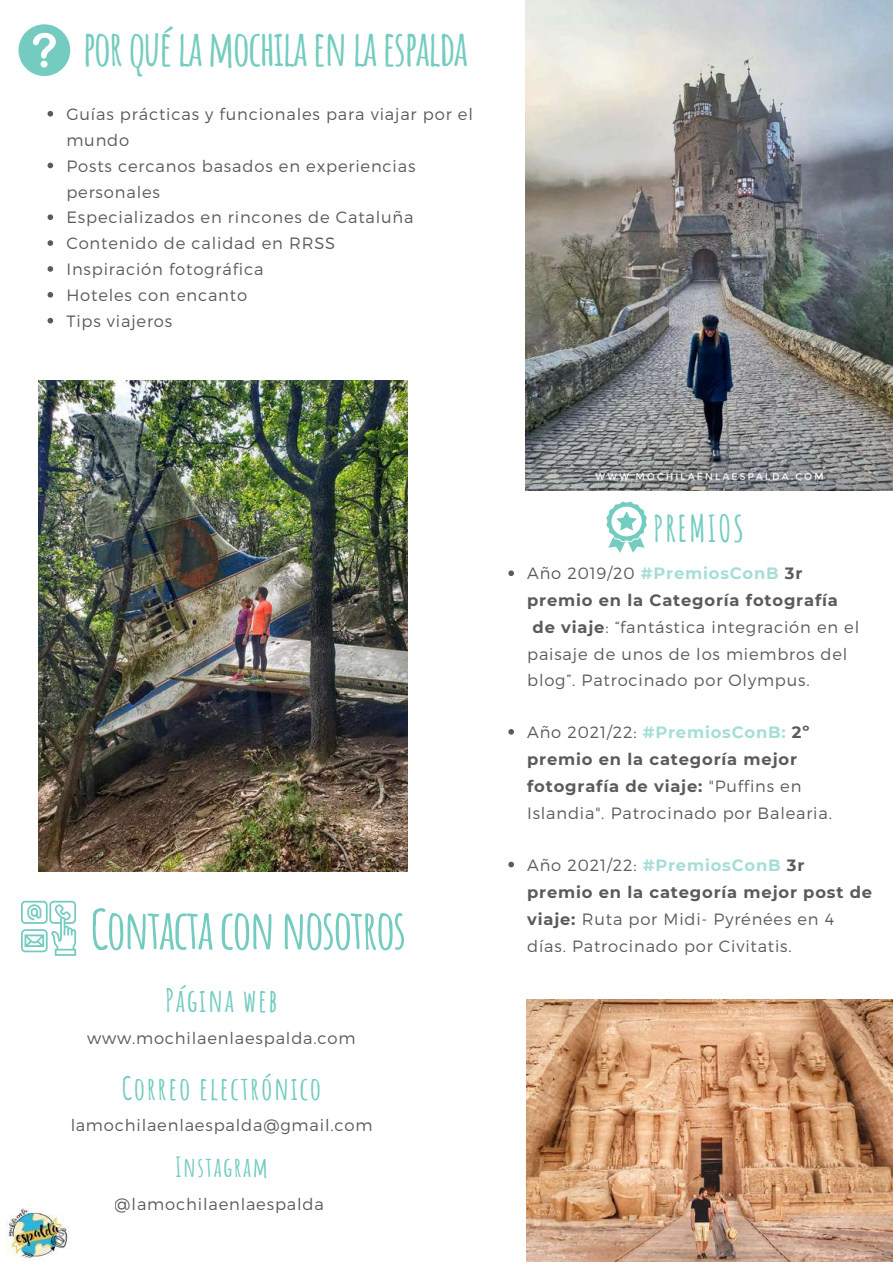
<style>
.page{position:relative;width:893px;height:1264px;background:#fff}
.page>*{position:absolute;margin:0;border:0;box-sizing:border-box;transform-origin:0 0}
.t1{font:700 54px "Amatic SC";letter-spacing:-.04em;color:#73ccbf}
.t2{font:700 48px "Amatic SC";letter-spacing:-.04em;color:#73ccbf}
.t3{font:700 36px "Amatic SC";letter-spacing:.05em;color:#73ccbf}
.t4{font:700 31.5px "Amatic SC";letter-spacing:.05em;color:#73ccbf}
.t5{font:700 27px "Amatic SC";letter-spacing:.05em;color:#73ccbf}
.t6{font:300 16.35px/25.8px "Montserrat";letter-spacing:.05em;color:#000}
.t7{font:700 16.35px "Montserrat";letter-spacing:.05em;color:#000}
.t8{font:700 16.35px "Montserrat";letter-spacing:.05em;color:#73ccbf}
.s1{font-weight:300;color:#000}
.s2{color:#000}
.s3{font-weight:700}
.s4{font-weight:700;color:#73ccbf}
</style>
<div class="page">
<img style="left:525px;top:0;width:367px;height:490px">
<img style="left:39px;top:381px;width:368px;height:490px">
<img style="left:6px;top:1208px;width:64px;height:53px">
<img style="left:526px;top:999px;width:366px;height:262px">
<div style="left:18px;top:24px;width:52px;height:52px;background:#73ccbf;border-radius:50%"></div>
<svg style="left:33px;top:33px;width:23px;height:34px"></svg>
<svg style="left:606px;top:501px;width:40px;height:52px"></svg>
<svg style="left:21px;top:900px;width:55px;height:55px"></svg>
<svg style="left:508px;top:570px;width:6px;height:6px"></svg>
<svg style="left:508px;top:729px;width:6px;height:5px"></svg>
<svg style="left:508px;top:861px;width:6px;height:6px"></svg>
<svg style="left:48px;top:111px;width:5px;height:5px"></svg>
<svg style="left:48px;top:163px;width:5px;height:5px"></svg>
<svg style="left:48px;top:214px;width:5px;height:6px"></svg>
<svg style="left:48px;top:240px;width:5px;height:6px"></svg>
<svg style="left:48px;top:266px;width:5px;height:6px"></svg>
<svg style="left:48px;top:292px;width:5px;height:5px"></svg>
<svg style="left:48px;top:318px;width:5px;height:5px"></svg>
<h2 class="t2" style="left:82px;top:17px;width:387px">porquélamochilaenlaespalda</h2>
<p class="t6" style="left:66px;top:100px;width:408px">Guías prácticas y funcionales para viajar por el mundo<br>Posts cercanos basados en experiencias personales<br>Especializados en rincones de Cataluña<br>Contenido de calidad en RRSS<br>Inspiración fotográfica<br>Hoteles con encanto<br>Tips viajeros</p>
<h1 class="t1" style="left:90px;top:894px;width:317px">Contactaconnosotros</h1>
<h3 class="t4" style="left:165px;top:979px;width:114px">Página web</h3>
<p class="t6" style="left:87px;top:1024px;width:270px">www.mochilaenlaespalda.com</p>
<h3 class="t4" style="left:122px;top:1068px;width:201px">Correo electrónico</h3>
<p class="t6" style="left:70px;top:1111px;width:304px">lamochilaenlaespalda@gmail.com</p>
<h3 class="t5" style="left:175px;top:1149px;width:94px">Instagram</h3>
<p class="t6" style="left:115px;top:1189px;width:211px">@lamochilaenlaespalda</p>
<h3 class="t3" style="left:653px;top:505px;width:92px">PREMIOS</h3>
<p class="t8" style="left:527px;top:563px;width:277px"><span class="s1">Año 2019/20</span> #PremiosConB <span class="s2">3r</span></p>
<p class="t7" style="left:527px;top:590px;width:312px">premio en la Categoría fotografía</p>
<p class="t6" style="left:532px;top:614px;width:328px"><span class="s3">de viaje</span>: “fantástica integración en el</p>
<p class="t6" style="left:527px;top:641px;width:322px">paisaje de unos de los miembros del</p>
<p class="t6" style="left:527px;top:666px;width:284px">blog”. Patrocinado por Olympus.</p>
<p class="t6" style="left:527px;top:718px;width:306px;line-height:27px">Año 2021/22: <span class="s4">#PremiosConB:</span> <span class="s3">2º premio en la categoría mejor fotografía de viaje:</span> "Puffins en<br>Islandia". Patrocinado por Balearia.</p>
<p class="t6" style="left:527px;top:850px;width:346px;line-height:27px">Año 2021/22: <span class="s4">#PremiosConB</span> <span class="s3">3r premio en la categoría mejor post de viaje:</span> Ruta por Midi- Pyrénées en 4 días. Patrocinado por Civitatis.</p>
</div>
